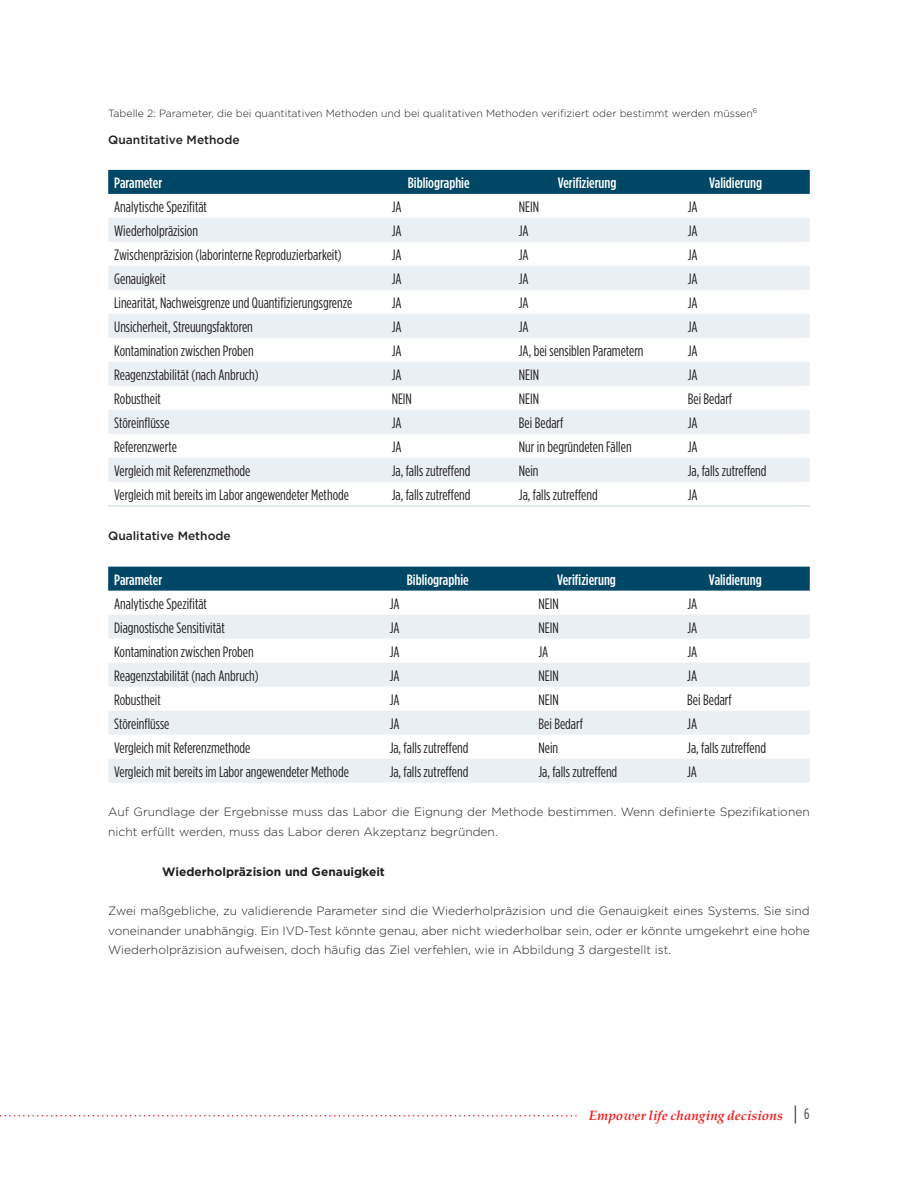
<style>
.page{position:relative;width:918px;height:1188px;background:#fff}
.page>*{position:absolute;margin:0;border:0;box-sizing:border-box;transform-origin:0 0}
.t1{font:15px "Gotham Condensed";color:#231f20}
.t2{font:500 15px "Gotham Condensed";color:#fff;scale:1.05 1}
.t3{font:italic 700 13.5px "Palatino";color:#ee1d23}
.t4{font:300 12px/19.5px "Gotham";color:#231f20}
.t5{font:500 12px "Gotham";color:#231f20}
.t6{font:700 12px "Gotham";color:#231f20}
.t7{font:300 10.5px "Gotham";color:#231f20}
.s1{font-family:"Minion Pro";font-weight:400;font-style:normal;font-size:18px;color:#3e3e3f}
.s2{font-family:"Gotham Condensed";font-weight:400;font-style:normal;font-size:15px;color:#3e3e3f}
</style>
<div class="page">
<svg style="left:0;top:1115px;width:580px;height:1px"></svg>
<div style="left:108px;top:170px;width:702px;height:24px;background:#004665"></div>
<svg style="left:108px;top:218px;width:702px;height:264px;fill:#eaeff3"></svg>
<hr style="left:108px;top:505px;width:256px;height:2px;background:#d8e0e8">
<hr style="left:364px;top:505px;width:149px;height:2px;background:#d8e0e8">
<hr style="left:513px;top:505px;width:148px;height:2px;background:#d8e0e8">
<hr style="left:661px;top:505px;width:149px;height:2px;background:#d8e0e8">
<div style="left:108px;top:567px;width:702px;height:24px;background:#004665"></div>
<svg style="left:108px;top:615px;width:702px;height:168px;fill:#eaeff3"></svg>
<p class="t7" style="left:108px;top:107px;width:651px">Tabelle 2: Parameter, die bei quantitativen Methoden und bei qualitativen Methoden verifiziert oder bestimmt werden müssen<sup>6</sup></p>
<p class="t5" style="left:108px;top:132px;width:133px">Quantitative Methode</p>
<p class="t2" style="left:114px;top:174px;width:47px">Parameter</p>
<p class="t2" style="left:408px;top:174px;width:60px">Bibliographie</p>
<p class="t2" style="left:558px;top:174px;width:57px">Verifizierung</p>
<p class="t2" style="left:709px;top:174px;width:52px">Validierung</p>
<p class="t1" style="left:114px;top:198px;width:94px">Analytische Spezifität</p>
<p class="t1" style="left:392px;top:198px;width:11px">JA</p>
<p class="t1" style="left:519px;top:198px;width:22px">NEIN</p>
<p class="t1" style="left:688px;top:198px;width:11px">JA</p>
<p class="t1" style="left:114px;top:222px;width:85px">Wiederholpräzision</p>
<p class="t1" style="left:392px;top:222px;width:11px">JA</p>
<p class="t1" style="left:519px;top:222px;width:11px">JA</p>
<p class="t1" style="left:688px;top:222px;width:11px">JA</p>
<p class="t1" style="left:114px;top:246px;width:229px">Zwischenpräzision (laborinterne Reproduzierbarkeit)</p>
<p class="t1" style="left:392px;top:246px;width:11px">JA</p>
<p class="t1" style="left:519px;top:246px;width:11px">JA</p>
<p class="t1" style="left:688px;top:246px;width:11px">JA</p>
<p class="t1" style="left:114px;top:270px;width:53px">Genauigkeit</p>
<p class="t1" style="left:392px;top:270px;width:11px">JA</p>
<p class="t1" style="left:519px;top:270px;width:11px">JA</p>
<p class="t1" style="left:688px;top:270px;width:11px">JA</p>
<p class="t1" style="left:114px;top:294px;width:240px">Linearität, Nachweisgrenze und Quantifizierungsgrenze</p>
<p class="t1" style="left:392px;top:294px;width:11px">JA</p>
<p class="t1" style="left:519px;top:294px;width:11px">JA</p>
<p class="t1" style="left:688px;top:294px;width:11px">JA</p>
<p class="t1" style="left:114px;top:318px;width:140px">Unsicherheit, Streuungsfaktoren</p>
<p class="t1" style="left:392px;top:318px;width:11px">JA</p>
<p class="t1" style="left:519px;top:318px;width:11px">JA</p>
<p class="t1" style="left:688px;top:318px;width:11px">JA</p>
<p class="t1" style="left:114px;top:342px;width:141px">Kontamination zwischen Proben</p>
<p class="t1" style="left:392px;top:342px;width:11px">JA</p>
<p class="t1" style="left:519px;top:342px;width:126px">JA, bei sensiblen Parametern</p>
<p class="t1" style="left:688px;top:342px;width:11px">JA</p>
<p class="t1" style="left:114px;top:366px;width:146px">Reagenzstabilität (nach Anbruch)</p>
<p class="t1" style="left:392px;top:366px;width:11px">JA</p>
<p class="t1" style="left:519px;top:366px;width:22px">NEIN</p>
<p class="t1" style="left:688px;top:366px;width:11px">JA</p>
<p class="t1" style="left:114px;top:390px;width:48px">Robustheit</p>
<p class="t1" style="left:392px;top:390px;width:22px">NEIN</p>
<p class="t1" style="left:519px;top:390px;width:22px">NEIN</p>
<p class="t1" style="left:688px;top:390px;width:46px">Bei Bedarf</p>
<p class="t1" style="left:114px;top:414px;width:57px">Störeinflüsse</p>
<p class="t1" style="left:392px;top:414px;width:11px">JA</p>
<p class="t1" style="left:519px;top:414px;width:46px">Bei Bedarf</p>
<p class="t1" style="left:688px;top:414px;width:11px">JA</p>
<p class="t1" style="left:114px;top:438px;width:64px">Referenzwerte</p>
<p class="t1" style="left:392px;top:438px;width:11px">JA</p>
<p class="t1" style="left:519px;top:438px;width:114px">Nur in begründeten Fällen</p>
<p class="t1" style="left:688px;top:438px;width:11px">JA</p>
<p class="t1" style="left:114px;top:462px;width:138px">Vergleich mit Referenzmethode</p>
<p class="t1" style="left:392px;top:462px;width:80px">Ja, falls zutreffend</p>
<p class="t1" style="left:519px;top:462px;width:21px">Nein</p>
<p class="t1" style="left:688px;top:462px;width:80px">Ja, falls zutreffend</p>
<p class="t1" style="left:114px;top:486px;width:236px">Vergleich mit bereits im Labor angewendeter Methode</p>
<p class="t1" style="left:392px;top:486px;width:80px">Ja, falls zutreffend</p>
<p class="t1" style="left:519px;top:486px;width:80px">Ja, falls zutreffend</p>
<p class="t1" style="left:688px;top:486px;width:11px">JA</p>
<p class="t5" style="left:108px;top:528px;width:124px">Qualitative Methode</p>
<p class="t2" style="left:114px;top:571px;width:47px">Parameter</p>
<p class="t2" style="left:407px;top:571px;width:60px">Bibliographie</p>
<p class="t2" style="left:557px;top:571px;width:57px">Verifizierung</p>
<p class="t2" style="left:709px;top:571px;width:52px">Validierung</p>
<p class="t1" style="left:114px;top:595px;width:94px">Analytische Spezifität</p>
<p class="t1" style="left:390px;top:595px;width:11px">JA</p>
<p class="t1" style="left:539px;top:595px;width:22px">NEIN</p>
<p class="t1" style="left:687px;top:595px;width:11px">JA</p>
<p class="t1" style="left:114px;top:619px;width:112px">Diagnostische Sensitivität</p>
<p class="t1" style="left:390px;top:619px;width:11px">JA</p>
<p class="t1" style="left:539px;top:619px;width:22px">NEIN</p>
<p class="t1" style="left:687px;top:619px;width:11px">JA</p>
<p class="t1" style="left:114px;top:643px;width:141px">Kontamination zwischen Proben</p>
<p class="t1" style="left:390px;top:643px;width:11px">JA</p>
<p class="t1" style="left:539px;top:643px;width:11px">JA</p>
<p class="t1" style="left:687px;top:643px;width:11px">JA</p>
<p class="t1" style="left:114px;top:667px;width:146px">Reagenzstabilität (nach Anbruch)</p>
<p class="t1" style="left:390px;top:667px;width:11px">JA</p>
<p class="t1" style="left:539px;top:667px;width:22px">NEIN</p>
<p class="t1" style="left:687px;top:667px;width:11px">JA</p>
<p class="t1" style="left:114px;top:691px;width:48px">Robustheit</p>
<p class="t1" style="left:390px;top:691px;width:11px">JA</p>
<p class="t1" style="left:539px;top:691px;width:22px">NEIN</p>
<p class="t1" style="left:687px;top:691px;width:46px">Bei Bedarf</p>
<p class="t1" style="left:114px;top:715px;width:57px">Störeinflüsse</p>
<p class="t1" style="left:390px;top:715px;width:11px">JA</p>
<p class="t1" style="left:539px;top:715px;width:46px">Bei Bedarf</p>
<p class="t1" style="left:687px;top:715px;width:11px">JA</p>
<p class="t1" style="left:114px;top:739px;width:138px">Vergleich mit Referenzmethode</p>
<p class="t1" style="left:390px;top:739px;width:80px">Ja, falls zutreffend</p>
<p class="t1" style="left:538px;top:739px;width:21px">Nein</p>
<p class="t1" style="left:687px;top:739px;width:80px">Ja, falls zutreffend</p>
<p class="t1" style="left:114px;top:763px;width:236px">Vergleich mit bereits im Labor angewendeter Methode</p>
<p class="t1" style="left:390px;top:763px;width:80px">Ja, falls zutreffend</p>
<p class="t1" style="left:538px;top:763px;width:80px">Ja, falls zutreffend</p>
<p class="t1" style="left:687px;top:763px;width:11px">JA</p>
<p class="t4" style="left:108px;top:802px;width:703px">Auf Grundlage der Ergebnisse muss das Labor die Eignung der Methode bestimmen. Wenn definierte Spezifikationen nicht erfüllt werden, muss das Labor deren Akzeptanz begründen.</p>
<p class="t6" style="left:162px;top:863px;width:224px">Wiederholpräzision und Genauigkeit</p>
<p class="t4" style="left:108px;top:901px;width:703px;text-align:justify">Zwei maßgebliche, zu validierende Parameter sind die Wiederholpräzision und die Genauigkeit eines Systems. Sie sind voneinander unabhängig. Ein IVD-Test könnte genau, aber nicht wiederholbar sein, oder er könnte umgekehrt eine hohe Wiederholpräzision aufweisen, doch häufig das Ziel verfehlen, wie in Abbildung 3 dargestellt ist.</p>
<p class="t3" style="left:589px;top:1104px;width:222px">Empower life changing decisions <span class="s1">|</span> <span class="s2">6</span></p>
</div>
